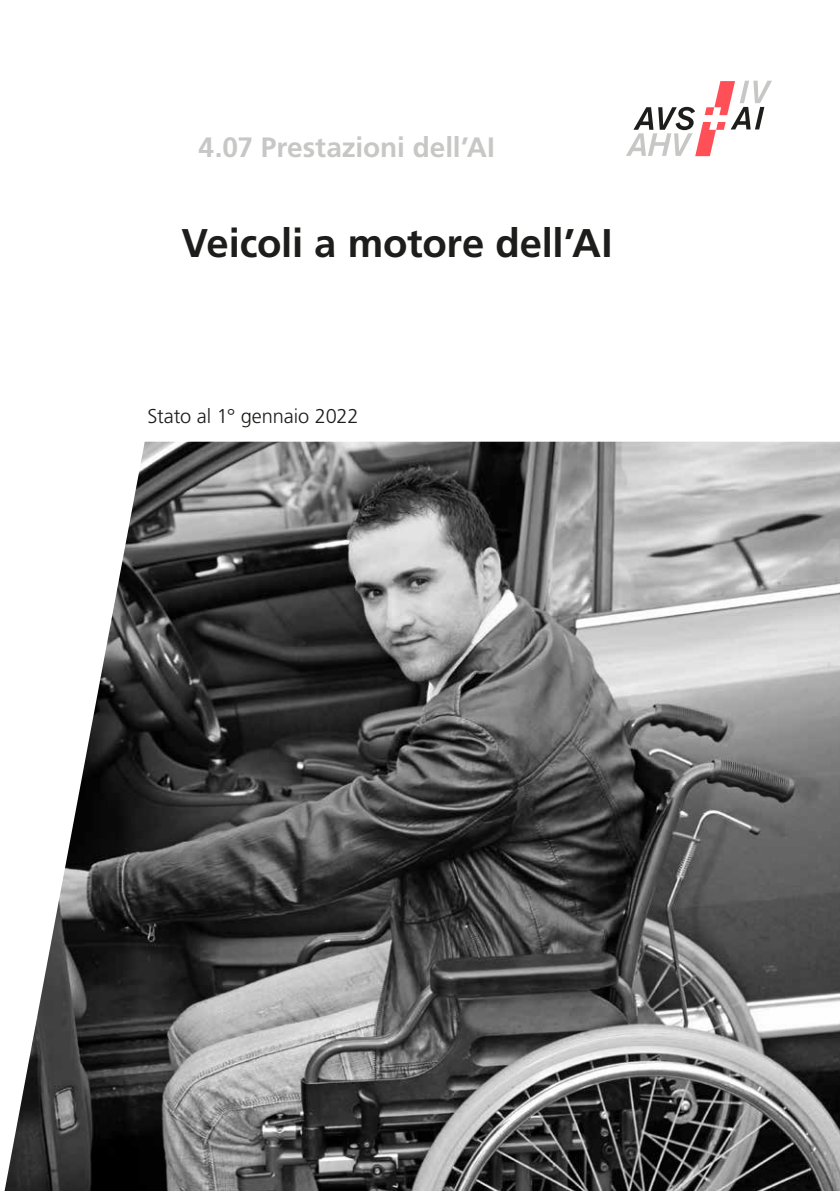
<style>
.page{position:relative;width:840px;height:1191px;background:#fff}
.page>*{position:absolute;margin:0;border:0;box-sizing:border-box;transform-origin:0 0}
.MB_Titel{font:700 40px "Frutiger LT Std";letter-spacing:-.005em;color:#1d1d1b}
.MB_Gruppe_Titelseite{font:700 28px "Frutiger LT Std";letter-spacing:-.005em;color:#c7c7c6}
.Grundtext{font:300 20px "Frutiger LT Std";letter-spacing:-.005em;color:#1d1d1b}
</style>
<div class="page">
<svg style="left:626px;top:81px;width:145px;height:75px"></svg>
<img style="left:4px;top:442px;width:835px;height:749px">
<p class="MB_Gruppe_Titelseite" style="left:198px;top:131px;width:298px">4.07 Prestazioni dell’AI</p>
<p class="MB_Titel" style="left:181px;top:219px;width:432px">Veicoli a motore dell’AI</p>
<p class="Grundtext" style="left:147px;top:405px;width:212px">Stato al 1° gennaio 2022</p>
</div>
